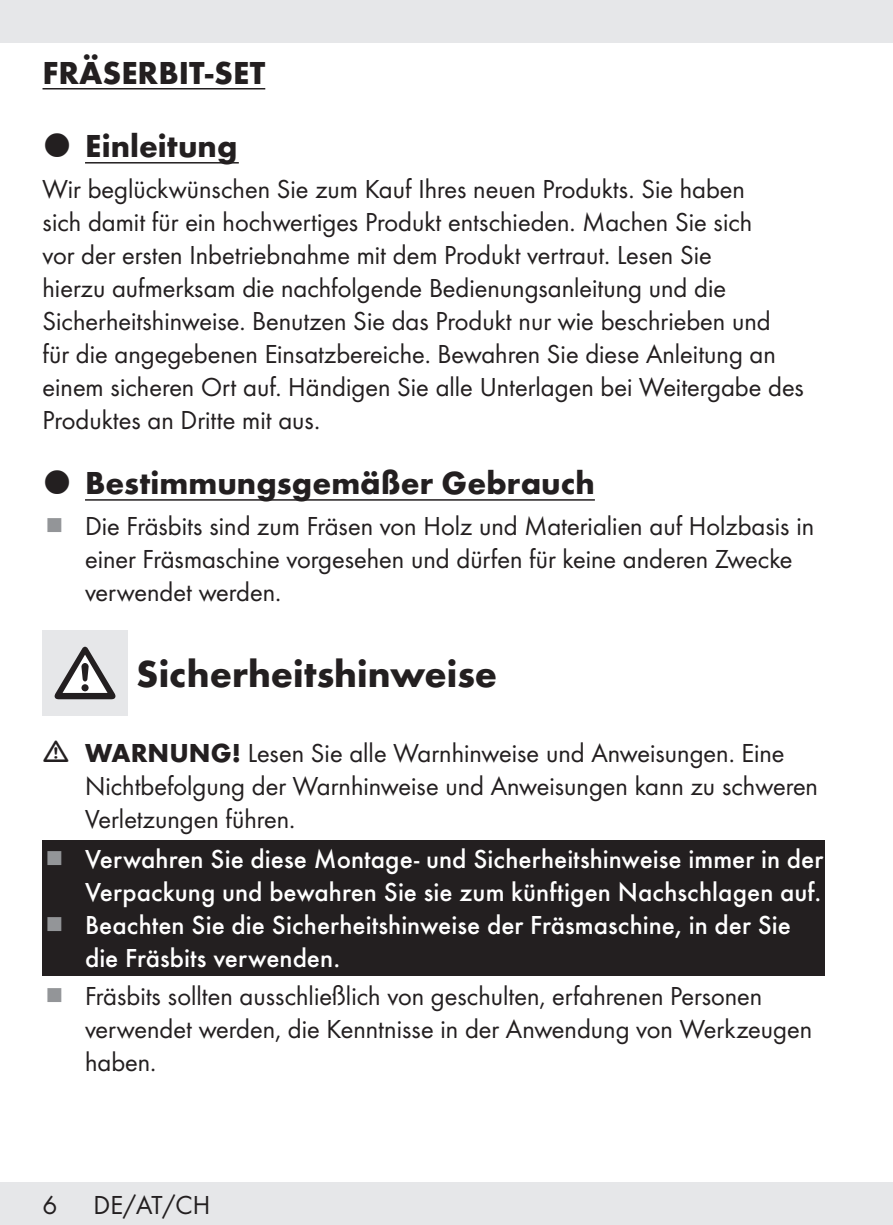
<style>
.page{position:relative;width:893px;height:1225px;background:#fff}
.page>*{position:absolute;margin:0;border:0;box-sizing:border-box;transform-origin:0 0}
.Headline-01{font:700 39px "Futura";color:#231f20}
.Product_Name{font:700 33px "Futura";color:#231f20}
.Body{font:27px/33px "Futura Boo";color:#231f20}
.t1{font:500 27px/33px "Futura";color:#fff}
.s1{font-family:"Futura";font-weight:700}
</style>
<div class="page">
<div style="left:0;top:1182px;width:893px;height:43px;background:#e6e7e9"></div>
<div style="left:0;top:0;width:893px;height:43px;background:#e6e7e9"></div>
<hr style="left:43px;top:88px;width:222px;height:1px;background:#231f20">
<hr style="left:85px;top:162px;width:154px;height:1px;background:#231f20">
<hr style="left:85px;top:499px;width:510px;height:1px;background:#231f20">
<div style="left:43px;top:630px;width:85px;height:85px;background:#e6e7e9"></div>
<svg style="left:55px;top:647px;width:60px;height:52px"></svg>
<div style="left:43px;top:840px;width:782px;height:135px;background:#231f20"></div>
<p class="Product_Name" style="left:43px;top:48px;width:224px">FRÄSERBIT-SET</p>
<p class="Product_Name" style="left:85px;top:121px;width:154px">Einleitung</p>
<p class="Body" style="left:43px;top:171px;width:763px">Wir beglückwünschen Sie zum Kauf Ihres neuen Produkts. Sie haben<br>sich damit für ein hochwertiges Produkt entschieden. Machen Sie sich<br>vor der ersten Inbetriebnahme mit dem Produkt vertraut. Lesen Sie<br>hierzu aufmerksam die nachfolgende Bedienungsanleitung und die Sicherheitshinweise. Benutzen Sie das Produkt nur wie beschrieben und<br>für die angegebenen Einsatzbereiche. Bewahren Sie diese Anleitung an einem sicheren Ort auf. Händigen Sie alle Unterlagen bei Weitergabe des Produktes an Dritte mit aus.</p>
<p class="Product_Name" style="left:85px;top:458px;width:511px">Bestimmungsgemäßer Gebrauch</p>
<p class="Body" style="left:85px;top:508px;width:731px">Die Fräsbits sind zum Fräsen von Holz und Materialien auf Holzbasis in einer Fräsmaschine vorgesehen und dürfen für keine anderen Zwecke verwendet werden.</p>
<p class="Headline-01" style="left:136px;top:645px;width:363px">Sicherheitshinweise</p>
<p class="Body" style="left:85px;top:735px;width:734px"><span class="s1">WARNUNG!</span> Lesen Sie alle Warnhinweise und Anweisungen. Eine<br>Nichtbefolgung der Warnhinweise und Anweisungen kann zu schweren<br>Verletzungen führen.</p>
<p class="t1" style="left:85px;top:841px;width:740px">Verwahren Sie diese Montage- und Sicherheitshinweise immer in der<br>Verpackung und bewahren Sie sie zum künftigen Nachschlagen auf.</p>
<p class="t1" style="left:85px;top:907px;width:708px">Beachten Sie die Sicherheitshinweise der Fräsmaschine, in der Sie die Fräsbits verwenden.</p>
<p class="Body" style="left:85px;top:978px;width:729px">Fräsbits sollten ausschließlich von geschulten, erfahrenen Personen verwendet werden, die Kenntnisse in der Anwendung von Werkzeugen haben.</p>
<p class="Body" style="left:43px;top:1186px;width:16px">6</p>
<p class="Body" style="left:94px;top:1186px;width:118px">DE/AT/CH</p>
</div>
